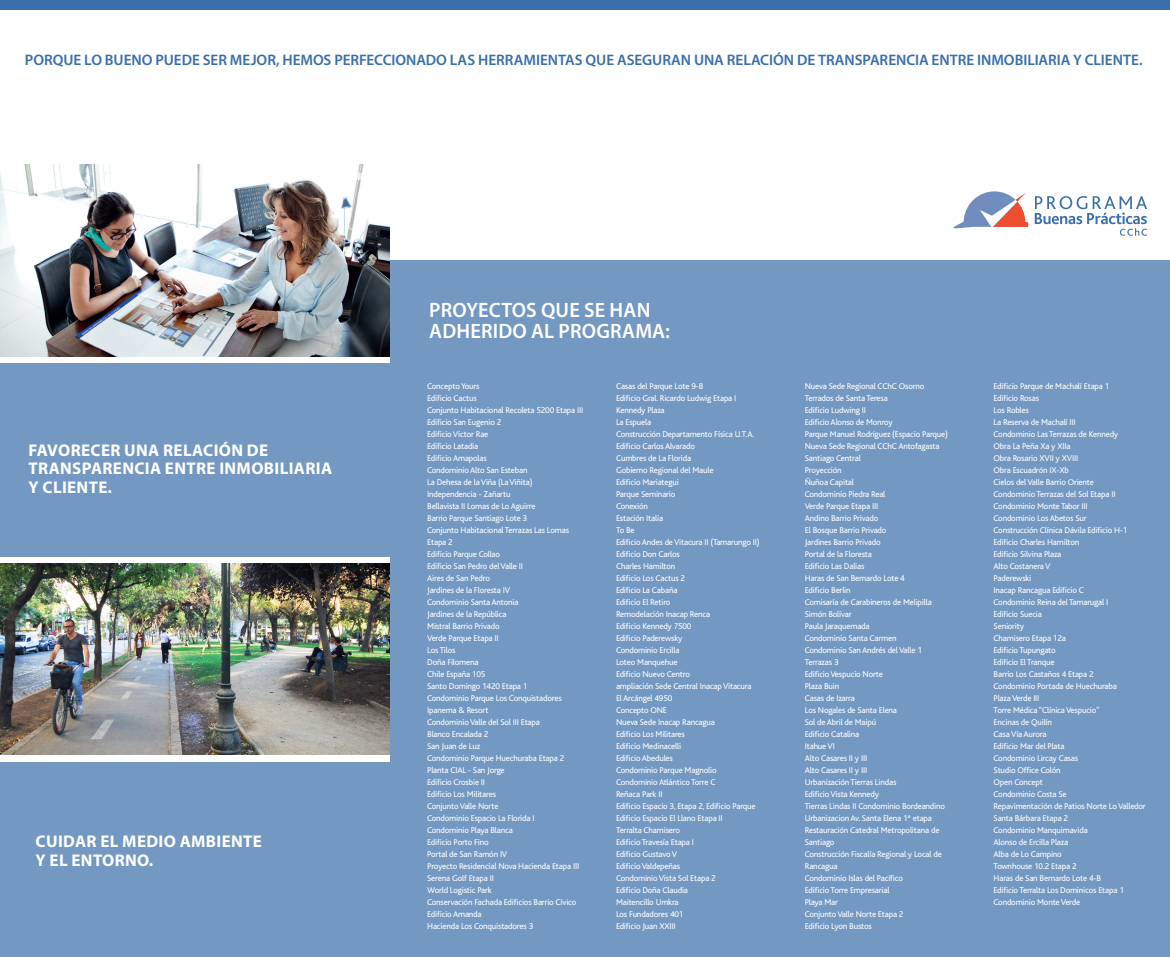
<style>
.page{position:relative;width:1170px;height:957px;background:#fff}
.page>*{position:absolute;margin:0;border:0;box-sizing:border-box;transform-origin:0 0}
.t1{font:600 20.88px/20.9px "Myriad Pro";letter-spacing:.01em;color:#fff}
.t2{font:700 17px/18.4px "Myriad Pro";letter-spacing:.02em;color:#fff}
.t3{font:600 15.25px "Myriad Pro";letter-spacing:-.005em;color:#3a6fa9}
.t4{font:8.75px/12px "Bliss";letter-spacing:-.02em;color:#fff}
</style>
<div class="page">
<div style="left:390px;top:260px;width:779px;height:697px;background:#7398c1"></div>
<img style="left:0;top:165px;width:390px;height:191px">
<div style="left:0;top:363px;width:390px;height:193px;background:#7398c1"></div>
<div style="left:0;top:762px;width:390px;height:195px;background:#7398c1"></div>
<div style="left:0;top:0;width:1169px;height:9px;background:#3a6fa9"></div>
<svg style="left:1034px;top:196px;width:112px;height:40px"></svg>
<svg style="left:953px;top:191px;width:75px;height:37px"></svg>
<img style="left:0;top:563px;width:390px;height:192px">
<h3 class="t3" style="left:25px;top:52px;width:1118px">PORQUE LO BUENO PUEDE SER MEJOR, HEMOS PERFECCIONADO LAS HERRAMIENTAS QUE ASEGURAN UNA RELACIÓN DE TRANSPARENCIA ENTRE INMOBILIARIA Y CLIENTE.</h3>
<h2 class="t2" style="left:29px;top:441px;width:305px">FAVORECER UNA RELACIÓN DE<br>TRANSPARENCIA ENTRE INMOBILIARIA<br>Y CLIENTE.</h2>
<h2 class="t2" style="left:36px;top:833px;width:228px">CUIDAR EL MEDIO AMBIENTE<br>Y EL ENTORNO.</h2>
<h1 class="t1" style="left:429px;top:300px;width:242px">PROYECTOS QUE SE HAN<br>ADHERIDO AL PROGRAMA:</h1>
<p class="t4" style="left:427px;top:381px;width:157px">Concepto Yours<br>Edificio Cactus<br>Conjunto Habitacional Recoleta 5200 Etapa III<br>Edificio San Eugenio 2<br>Edificio Víctor Rae<br>Edificio Latadia<br>Edificio Amapolas<br>Condominio Alto San Esteban<br>La Dehesa de la Viña (La Viñita)<br>Independencia - Zañartu<br>Bellavista II Lomas de Lo Aguirre<br>Barrio Parque Santiago Lote 3<br>Conjunto Habitacional Terrazas Las Lomas<br>Etapa 2<br>Edificio Parque Collao<br>Edificio San Pedro del Valle II<br>Aires de San Pedro<br>Jardines de la Floresta IV<br>Condominio Santa Antonia<br>Jardines de la República<br>Mistral Barrio Privado<br>Verde Parque Etapa II<br>Los Tilos<br>Doña Filomena<br>Chile España 105<br>Santo Domingo 1420 Etapa 1<br>Condominio Parque Los Conquistadores<br>Ipanema &amp; Resort<br>Condominio Valle del Sol III Etapa<br>Blanco Encalada 2<br>San Juan de Luz<br>Condominio Parque Huechuraba Etapa 2<br>Planta CIAL - San Jorge<br>Edificio Crosbie II<br>Edificio Los Militares<br>Conjunto Valle Norte<br>Condominio Espacio La Florida I<br>Condominio Playa Blanca<br>Edificio Porto Fino<br>Portal de San Ramón IV<br>Proyecto Residencial Nova Hacienda Etapa III<br>Serena Golf Etapa II<br>World Logistic Park<br>Conservación Fachada Edificios Barrio Cívico<br>Edificio Amanda<br>Hacienda Los Conquistadores 3</p>
<p class="t4" style="left:616px;top:380px;width:145px">Casas del Parque Lote 9-B<br>Edificio Gral. Ricardo Ludwig Etapa I<br>Kennedy Plaza<br>La Espuela<br>Construcción Departamento Física U.T.A.<br>Edificio Carlos Alvarado<br>Cumbres de La Florida<br>Gobierno Regional del Maule<br>Edificio Mariategui<br>Parque Seminario<br>Conexión<br>Estación Italia<br>To Be<br>Edificio Andes de Vitacura II (Tamarungo II)<br>Edificio Don Carlos<br>Charles Hamilton<br>Edificio Los Cactus 2<br>Edificio La Cabaña<br>Edificio El Retiro<br>Remodelación Inacap Renca<br>Edificio Kennedy 7500<br>Edificio Paderewsky<br>Condominio Ercilla<br>Loteo Manquehue<br>Edificio Nuevo Centro<br>ampliación Sede Central Inacap Vitacura<br>El Arcángel 4950<br>Concepto ONE<br>Nueva Sede Inacap Rancagua<br>Edificio Los Militares<br>Edificio Medinacelli<br>Edificio Abedules<br>Condominio Parque Magnolio<br>Condominio Atlántico Torre C<br>Reñaca Park II<br>Edificio Espacio 3, Etapa 2, Edificio Parque<br>Edificio Espacio El Llano Etapa II<br>Terralta Chamisero<br>Edificio Travesía Etapa I<br>Edificio Gustavo V<br>Edificio Valdepeñas<br>Condominio Vista Sol Etapa 2<br>Edificio Doña Claudia<br>Maitencillo Umkra<br>Los Fundadores 401<br>Edificio Juan XXIII</p>
<p class="t4" style="left:804px;top:380px;width:145px">Nueva Sede Regional CChC Osorno<br>Terrados de Santa Teresa<br>Edificio Ludwing II<br>Edificio Alonso de Monroy<br>Parque Manuel Rodríguez (Espacio Parque)<br>Nueva Sede Regional CChC Antofagasta<br>Santiago Central<br>Proyección<br>Ñuñoa Capital<br>Condominio Piedra Real<br>Verde Parque Etapa III<br>Andino Barrio Privado<br>El Bosque Barrio Privado<br>Jardines Barrio Privado<br>Portal de la Floresta<br>Edificio Las Dalias<br>Haras de San Bernardo Lote 4<br>Edificio Berlin<br>Comisaría de Carabineros de Melipilla<br>Simón Bolívar<br>Paula Jaraquemada<br>Condominio Santa Carmen<br>Condominio San Andrés del Valle 1<br>Terrazas 3<br>Edificio Vespucio Norte<br>Plaza Buin<br>Casas de Izarra<br>Los Nogales de Santa Elena<br>Sol de Abril de Maipú<br>Edificio Catalina<br>Itahue VI<br>Alto Casares II y III<br>Alto Casares II y III<br>Urbanización Tierras Lindas<br>Edificio Vista Kennedy<br>Tierras Lindas II Condominio Bordeandino<br>Urbanizacion Av. Santa Elena 1ª etapa<br>Restauración Catedral Metropolitana de<br>Santiago<br>Construcción Fiscalía Regional y Local de<br>Rancagua<br>Condominio Islas del Pacífico<br>Edificio Torre Empresarial<br>Playa Mar<br>Conjunto Valle Norte Etapa 2<br>Edificio Lyon Bustos</p>
<p class="t4" style="left:993px;top:380px;width:154px">Edificio Parque de Machalí Etapa 1<br>Edificio Rosas<br>Los Robles<br>La Reserva de Machalí III<br>Condominio Las Terrazas de Kennedy<br>Obra La Peña Xa y XIIa<br>Obra Rosario XVII y XVIII<br>Obra Escuadrón IX-Xb<br>Cielos del Valle Barrio Oriente<br>Condominio Terrazas del Sol Etapa II<br>Condominio Monte Tabor III<br>Condominio Los Abetos Sur<br>Construcción Clínica Dávila Edificio H-1<br>Edificio Charles Hamilton<br>Edificio Silvina Plaza<br>Alto Costanera V<br>Paderewski<br>Inacap Rancagua Edificio C<br>Condominio Reina del Tamarugal I<br>Edificio Suecia<br>Seniority<br>Chamisero Etapa 12a<br>Edificio Tupungato<br>Edificio El Tranque<br>Barrio Los Castaños 4 Etapa 2<br>Condominio Portada de Huechuraba<br>Plaza Verde III<br>Torre Médica “Clínica Vespucio”<br>Encinas de Quilín<br>Casa Vía Aurora<br>Edificio Mar del Plata<br>Condominio Lircay Casas<br>Studio Office Colón<br>Open Concept<br>Condominio Costa Se<br>Repavimentación de Patios Norte Lo Valledor<br>Santa Bárbara Etapa 2<br>Condominio Manquimavida<br>Alonso de Ercilla Plaza<br>Alba de Lo Campino<br>Townhouse 10.2 Etapa 2<br>Haras de San Bernardo Lote 4-B<br>Edificio Terralta Los Dominicos Etapa 1<br>Condominio Monte Verde</p>
</div>
